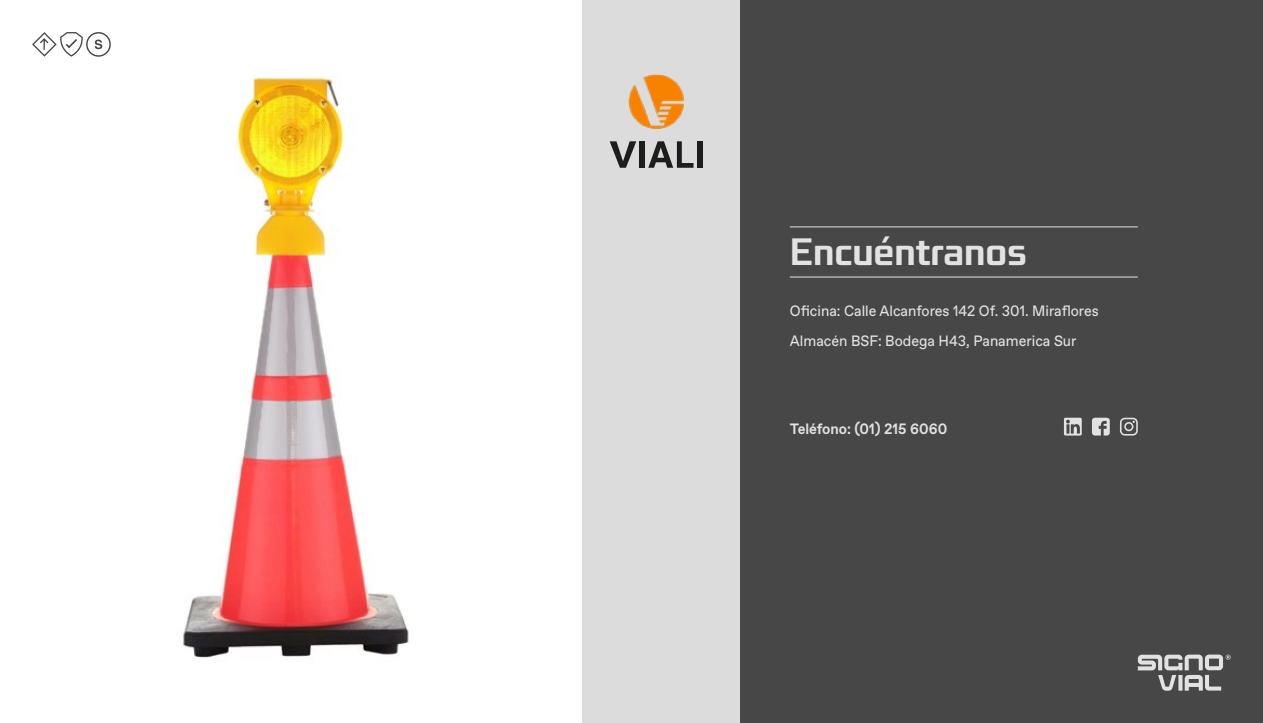
<style>
.page{position:relative;width:1263px;height:723px;background:#474747}
.page>*{position:absolute;margin:0;border:0;box-sizing:border-box;transform-origin:0 0}
.t1{font:38.25px "Bunken Tech Sans Pro Se Bd";letter-spacing:-.02em;color:#e2e2e2}
.t2{font:15px/30px "Favorit";color:#e2e2e2;scale:.96 1}
.t3{font:700 15px "Favorit";color:#e2e2e2;scale:.96 1}
</style>
<div class="page">
<svg style="left:1138px;top:654px;width:93px;height:37px"></svg>
<div style="left:0;top:0;width:739px;height:723px;background:#dcdcdc"></div>
<img style="left:628px;top:75px;width:56px;height:55px">
<svg style="left:610px;top:141px;width:26px;height:27px"></svg>
<div style="left:639px;top:141px;width:6px;height:27px;background:#1d1d1b"></div>
<svg style="left:648px;top:141px;width:45px;height:27px"></svg>
<div style="left:697px;top:141px;width:6px;height:27px;background:#1d1d1b"></div>
<img style="left:0;top:6px;width:582px;height:717px">
<svg style="left:32px;top:32px;width:79px;height:25px;background:#dbdbdb"></svg>
<hr style="left:790px;top:226px;width:348px;height:1px;background:#e2e2e2">
<hr style="left:790px;top:277px;width:348px;height:1px;background:#e2e2e2">
<svg style="left:1064px;top:418px;width:18px;height:17px"></svg>
<svg style="left:1092px;top:418px;width:18px;height:17px"></svg>
<svg style="left:1120px;top:418px;width:18px;height:17px"></svg>
<h1 class="t1" style="left:790px;top:227px;width:239px">Encuéntranos</h1>
<p class="t2" style="left:790px;top:295px;width:323px">Oficina: Calle Alcanfores 142 Of. 301. Miraflores<br>Almacén BSF: Bodega H43, Panamerica Sur</p>
<p class="t3" style="left:790px;top:418px;width:165px">Teléfono: (01) 215 6060</p>
</div>
